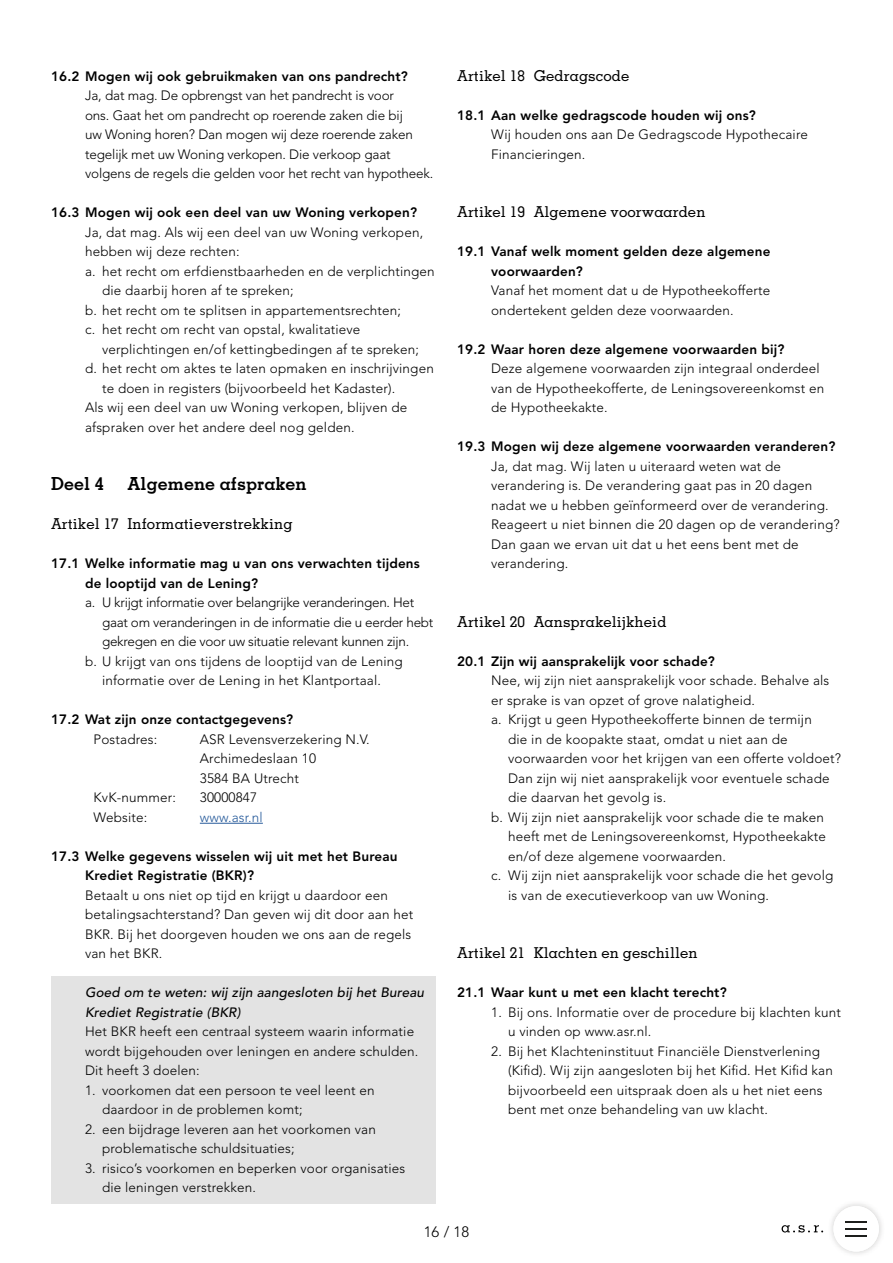
<style>
.page{position:relative;width:893px;height:1263px;background:#fff}
.page>*{position:absolute;margin:0;border:0;box-sizing:border-box;transform-origin:0 0}
._2_Deel_Tussenkop_12{font:700 18px "Memphis LT Std";letter-spacing:.005em;color:#000}
._3_Artikel_Tussenkop{font:500 15px "Memphis LT Std";letter-spacing:.005em;color:#000}
.t1{font:300 15px "Avenir LT Std";color:#000}
.Platte_tekst_ingespr{font:300 13.5px/19.5px "Avenir LT Std";letter-spacing:.01em;color:#000}
._4_Paragraaf_Vraag{font:800 13.5px/19.5px "Avenir LT Std";letter-spacing:.01em;color:#000}
.Platte_tekst_ingespr-2{font:300 13.5px/19.5px "Avenir LT Std";letter-spacing:-.01em;color:#000}
.Platte_tekst_ingespr-3{font:300 13.5px/19.5px "Avenir LT Std";letter-spacing:-.02em;color:#000}
._0_Platte_tekst{font:300 13.5px "Avenir LT Std";letter-spacing:.01em;color:#000}
.Platte_tekst_ingespr-4{font:italic 500 13.5px/19.5px "Avenir LT Std";letter-spacing:.01em;color:#000}
._0_Platte_tekst-2{font:300 13.5px "Avenir LT Std";letter-spacing:.01em;color:#275b9b}
</style>
<div class="page">
<img style="left:831px;top:1203px;width:51px;height:51px">
<div style="left:833px;top:1206px;width:46px;height:45px;background:#fff;border-radius:50%"></div>
<hr style="left:845px;top:1221px;width:22px;height:2px;background:#1d1e1c">
<svg style="left:845px;top:1228px;width:22px;height:1px"></svg>
<svg style="left:845px;top:1235px;width:22px;height:1px"></svg>
<svg style="left:782px;top:1225px;width:41px;height:7px"></svg>
<hr style="left:200px;top:823px;width:63px;height:1px;background:#275b9b">
<div style="left:51px;top:976px;width:385px;height:227px;background:#e3e3e3"></div>
<p class="_4_Paragraaf_Vraag" style="left:51px;top:66px;width:358px">16.2 Mogen wij ook gebruikmaken van ons pandrecht?</p>
<p class="Platte_tekst_ingespr-2" style="left:85px;top:86px;width:350px">Ja, dat mag. De opbrengst van het pandrecht is voor<br>ons. Gaat het om pandrecht op roerende zaken die bij<br>uw Woning horen? Dan mogen wij deze roerende zaken tegelijk met uw Woning verkopen. Die verkoop gaat volgens de regels die gelden voor het recht van hypotheek.</p>
<p class="_4_Paragraaf_Vraag" style="left:51px;top:203px;width:368px">16.3 Mogen wij ook een deel van uw Woning verkopen?</p>
<p class="Platte_tekst_ingespr" style="left:85px;top:222px;width:340px">Ja, dat mag. Als wij een deel van uw Woning verkopen, hebben wij deze rechten:</p>
<p class="Platte_tekst_ingespr" style="left:102px;top:261px;width:334px;text-indent:-17px">a. het recht om erfdienstbaarheden en de verplichtingen die daarbij horen af te spreken;</p>
<p class="Platte_tekst_ingespr" style="left:85px;top:300px;width:317px">b. het recht om te splitsen in appartementsrechten;</p>
<p class="Platte_tekst_ingespr" style="left:102px;top:320px;width:318px;text-indent:-17px">c. het recht om recht van opstal, kwalitatieve verplichtingen en/of kettingbedingen af te spreken;</p>
<p class="Platte_tekst_ingespr" style="left:102px;top:359px;width:333px;text-indent:-17px">d. het recht om aktes te laten opmaken en inschrijvingen te doen in registers (bijvoorbeeld het Kadaster).</p>
<p class="Platte_tekst_ingespr" style="left:85px;top:398px;width:324px">Als wij een deel van uw Woning verkopen, blijven de afspraken over het andere deel nog gelden.</p>
<p class="_2_Deel_Tussenkop_12" style="left:51px;top:473px;width:54px">Deel 4</p>
<p class="_2_Deel_Tussenkop_12" style="left:128px;top:473px;width:181px">Algemene afspraken</p>
<p class="_3_Artikel_Tussenkop" style="left:51px;top:515px;width:243px">Artikel 17 Informatieverstrekking</p>
<p class="_4_Paragraaf_Vraag" style="left:85px;top:554px;width:336px;text-indent:-34px">17.1 Welke informatie mag u van ons verwachten tijdens de looptijd van de Lening?</p>
<p class="Platte_tekst_ingespr-3" style="left:102px;top:593px;width:333px;text-indent:-17px">a. U krijgt informatie over belangrijke veranderingen. Het gaat om veranderingen in de informatie die u eerder hebt gekregen en die voor uw situatie relevant kunnen zijn.</p>
<p class="Platte_tekst_ingespr" style="left:85px;top:651px;width:319px;text-align:center">b. U krijgt van ons tijdens de looptijd van de Lening informatie over de Lening in het Klantportaal.</p>
<p class="_4_Paragraaf_Vraag" style="left:51px;top:710px;width:244px">17.2 Wat zijn onze contactgegevens?</p>
<p class="_0_Platte_tekst" style="left:94px;top:731px;width:65px">Postadres:</p>
<p class="_0_Platte_tekst" style="left:200px;top:731px;width:171px">ASR Levensverzekering N.V.</p>
<p class="_0_Platte_tekst" style="left:200px;top:751px;width:118px">Archimedeslaan 10</p>
<p class="_0_Platte_tekst" style="left:200px;top:770px;width:101px">3584 BA Utrecht</p>
<p class="_0_Platte_tekst" style="left:94px;top:790px;width:84px">KvK-nummer:</p>
<p class="_0_Platte_tekst" style="left:200px;top:790px;width:59px">30000847</p>
<p class="_0_Platte_tekst" style="left:94px;top:809px;width:55px">Website:</p>
<p class="_0_Platte_tekst-2" style="left:200px;top:809px;width:65px">www.asr.nl</p>
<p class="_4_Paragraaf_Vraag" style="left:85px;top:846px;width:314px;text-indent:-34px">17.3 Welke gegevens wisselen wij uit met het Bureau<br>Krediet Registratie (BKR)?</p>
<p class="Platte_tekst_ingespr" style="left:85px;top:885px;width:330px">Betaalt u ons niet op tijd en krijgt u daardoor een betalingsachterstand? Dan geven wij dit door aan het BKR. Bij het doorgeven houden we ons aan de regels van het BKR.</p>
<p class="Platte_tekst_ingespr-4" style="left:85px;top:983px;width:341px">Goed om te weten: wij zijn aangesloten bij het Bureau<br>Krediet Registratie (BKR)</p>
<p class="Platte_tekst_ingespr" style="left:85px;top:1022px;width:335px">Het BKR heeft een centraal systeem waarin informatie wordt bijgehouden over leningen en andere schulden.<br>Dit heeft 3 doelen:</p>
<p class="Platte_tekst_ingespr" style="left:102px;top:1080px;width:274px;text-indent:-17px">1. voorkomen dat een persoon te veel leent en daardoor in de problemen komt;</p>
<p class="Platte_tekst_ingespr" style="left:102px;top:1119px;width:275px;text-indent:-17px">2. een bijdrage leveren aan het voorkomen van problematische schuldsituaties;</p>
<p class="Platte_tekst_ingespr" style="left:102px;top:1158px;width:305px;text-indent:-17px">3. risico’s voorkomen en beperken voor organisaties die leningen verstrekken.</p>
<p class="_3_Artikel_Tussenkop" style="left:457px;top:66px;width:174px">Artikel 18 Gedragscode</p>
<p class="_4_Paragraaf_Vraag" style="left:457px;top:105px;width:300px">18.1 Aan welke gedragscode houden wij ons?</p>
<p class="Platte_tekst_ingespr" style="left:491px;top:125px;width:318px">Wij houden ons aan De Gedragscode Hypothecaire<br>Financieringen.</p>
<p class="_3_Artikel_Tussenkop" style="left:457px;top:203px;width:250px">Artikel 19 Algemene voorwaarden</p>
<p class="_4_Paragraaf_Vraag" style="left:491px;top:242px;width:281px;text-indent:-34px">19.1 Vanaf welk moment gelden deze algemene voorwaarden?</p>
<p class="Platte_tekst_ingespr" style="left:491px;top:281px;width:281px">Vanaf het moment dat u de Hypotheekofferte ondertekent gelden deze voorwaarden.</p>
<p class="_4_Paragraaf_Vraag" style="left:457px;top:339px;width:329px">19.2 Waar horen deze algemene voorwaarden bij?</p>
<p class="Platte_tekst_ingespr" style="left:491px;top:359px;width:335px">Deze algemene voorwaarden zijn integraal onderdeel van de Hypotheekofferte, de Leningsovereenkomst en de Hypotheekakte.</p>
<p class="_4_Paragraaf_Vraag" style="left:457px;top:437px;width:380px">19.3 Mogen wij deze algemene voorwaarden veranderen?</p>
<p class="Platte_tekst_ingespr" style="left:491px;top:456px;width:350px">Ja, dat mag. Wij laten u uiteraard weten wat de verandering is. De verandering gaat pas in 20 dagen nadat we u hebben geïnformeerd over de verandering.<br>Reageert u niet binnen die 20 dagen op de verandering?<br>Dan gaan we ervan uit dat u het eens bent met de verandering.</p>
<p class="_3_Artikel_Tussenkop" style="left:457px;top:612px;width:211px">Artikel 20 Aansprakelijkheid</p>
<p class="_4_Paragraaf_Vraag" style="left:457px;top:651px;width:259px">20.1 Zijn wij aansprakelijk voor schade?</p>
<p class="Platte_tekst_ingespr" style="left:491px;top:671px;width:340px">Nee, wij zijn niet aansprakelijk voor schade. Behalve als er sprake is van opzet of grove nalatigheid.</p>
<p class="Platte_tekst_ingespr" style="left:508px;top:710px;width:334px;text-indent:-17px">a. Krijgt u geen Hypotheekofferte binnen de termijn<br>die in de koopakte staat, omdat u niet aan de voorwaarden voor het krijgen van een offerte voldoet?<br>Dan zijn wij niet aansprakelijk voor eventuele schade die daarvan het gevolg is.</p>
<p class="Platte_tekst_ingespr" style="left:508px;top:807px;width:319px;text-indent:-17px">b. Wij zijn niet aansprakelijk voor schade die te maken heeft met de Leningsovereenkomst, Hypotheekakte en/of deze algemene voorwaarden.</p>
<p class="Platte_tekst_ingespr" style="left:508px;top:866px;width:327px;text-indent:-17px">c. Wij zijn niet aansprakelijk voor schade die het gevolg is van de executieverkoop van uw Woning.</p>
<p class="_3_Artikel_Tussenkop" style="left:457px;top:944px;width:242px">Artikel 21 Klachten en geschillen</p>
<p class="_4_Paragraaf_Vraag" style="left:457px;top:983px;width:271px">21.1 Waar kunt u met een klacht terecht?</p>
<p class="Platte_tekst_ingespr" style="left:508px;top:1002px;width:334px;text-indent:-17px">1. Bij ons. Informatie over de procedure bij klachten kunt u vinden op www.asr.nl.</p>
<p class="Platte_tekst_ingespr" style="left:508px;top:1041px;width:326px;text-indent:-17px">2. Bij het Klachteninstituut Financiële Dienstverlening (Kifid). Wij zijn aangesloten bij het Kifid. Het Kifid kan bijvoorbeeld een uitspraak doen als u het niet eens bent met onze behandeling van uw klacht.</p>
<p class="t1" style="left:424px;top:1223px;width:47px">16 / 18</p>
</div>
